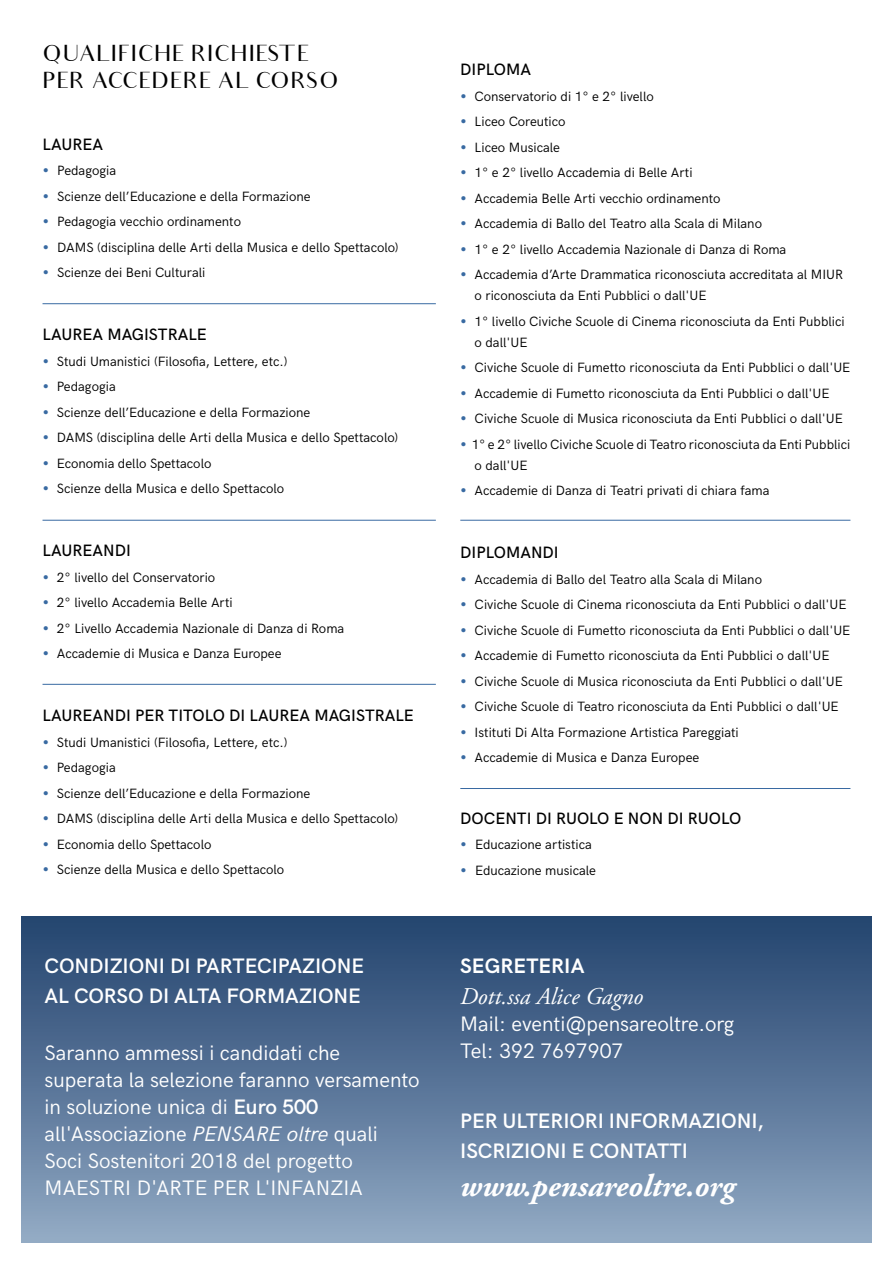
<style>
.page{position:relative;width:893px;height:1263px;background:#fff}
.page>*{position:absolute;margin:0;border:0;box-sizing:border-box;transform-origin:0 0}
.t1{font:italic 700 31.5px "Adobe Garamond Pro";color:#fff}
.t2{font:italic 24px "Adobe Garamond Pro";color:#fff}
.t3{font:22.5px/27px "Audrey";color:#000}
.t4{font:21px/27px "HK Grotesk";color:#fff}
.t5{font:600 21px/30px "HK Grotesk";letter-spacing:-.005em;color:#fff}
.t6{font:700 21px "HK Grotesk";color:#fff}
.t7{font:500 16.5px "HK Grotesk";color:#000}
.t8{font:13.5px/21px "HK Grotesk";color:#000}
.s1{font-family:"Adobe Garamond Pro";font-size:15px;color:#396aa2}
.s2{font-weight:600}
.s3{font-style:italic}
</style>
<div class="page">
<div style="left:21px;top:916px;width:851px;height:326px;background:linear-gradient(to bottom,#21416d,#90a8c3)"></div>
<hr style="left:43px;top:303px;width:393px;height:1px;background:#396aa2">
<hr style="left:43px;top:520px;width:393px;height:1px;background:#396aa2">
<hr style="left:43px;top:684px;width:393px;height:1px;background:#396aa2">
<hr style="left:460px;top:788px;width:390px;height:1px;background:#396aa2">
<hr style="left:460px;top:520px;width:390px;height:1px;background:#396aa2">
<h3 class="t3" style="left:43px;top:41px;width:298px">QUALIFICHE RICHIESTE<br>PER ACCEDERE AL CORSO</h3>
<p class="t7" style="left:43px;top:132px;width:62px">LAUREA</p>
<p class="t8" style="left:43px;top:159px;width:75px"><span class="s1">•</span> Pedagogia</p>
<p class="t8" style="left:43px;top:185px;width:270px"><span class="s1">•</span> Scienze dell’Educazione e della Formazione</p>
<p class="t8" style="left:43px;top:210px;width:200px"><span class="s1">•</span> Pedagogia vecchio ordinamento</p>
<p class="t8" style="left:43px;top:236px;width:358px"><span class="s1">•</span> DAMS (disciplina delle Arti della Musica e dello Spettacolo)</p>
<p class="t8" style="left:43px;top:261px;width:164px"><span class="s1">•</span> Scienze dei Beni Culturali</p>
<p class="t7" style="left:43px;top:322px;width:166px">LAUREA MAGISTRALE</p>
<p class="t8" style="left:43px;top:350px;width:247px"><span class="s1">•</span> Studi Umanistici (Filosofia, Lettere, etc.)</p>
<p class="t8" style="left:43px;top:375px;width:75px"><span class="s1">•</span> Pedagogia</p>
<p class="t8" style="left:43px;top:401px;width:269px"><span class="s1">•</span> Scienze dell’Educazione e della Formazione</p>
<p class="t8" style="left:43px;top:426px;width:357px"><span class="s1">•</span> DAMS (disciplina delle Arti della Musica e dello Spettacolo)</p>
<p class="t8" style="left:43px;top:452px;width:170px"><span class="s1">•</span> Economia dello Spettacolo</p>
<p class="t8" style="left:43px;top:477px;width:243px"><span class="s1">•</span> Scienze della Musica e dello Spettacolo</p>
<p class="t7" style="left:43px;top:538px;width:90px">LAUREANDI</p>
<p class="t8" style="left:43px;top:566px;width:174px"><span class="s1">•</span> 2° livello del Conservatorio</p>
<p class="t8" style="left:43px;top:591px;width:192px"><span class="s1">•</span> 2° livello Accademia Belle Arti</p>
<p class="t8" style="left:43px;top:617px;width:303px"><span class="s1">•</span> 2° Livello Accademia Nazionale di Danza di Roma</p>
<p class="t8" style="left:43px;top:642px;width:241px"><span class="s1">•</span> Accademie di Musica e Danza Europee</p>
<p class="t7" style="left:43px;top:703px;width:373px">LAUREANDI PER TITOLO DI LAUREA MAGISTRALE</p>
<p class="t8" style="left:43px;top:731px;width:247px"><span class="s1">•</span> Studi Umanistici (Filosofia, Lettere, etc.)</p>
<p class="t8" style="left:43px;top:756px;width:75px"><span class="s1">•</span> Pedagogia</p>
<p class="t8" style="left:43px;top:782px;width:269px"><span class="s1">•</span> Scienze dell’Educazione e della Formazione</p>
<p class="t8" style="left:43px;top:807px;width:357px"><span class="s1">•</span> DAMS (disciplina delle Arti della Musica e dello Spettacolo)</p>
<p class="t8" style="left:43px;top:833px;width:170px"><span class="s1">•</span> Economia dello Spettacolo</p>
<p class="t8" style="left:43px;top:858px;width:243px"><span class="s1">•</span> Scienze della Musica e dello Spettacolo</p>
<h3 class="t5" style="left:45px;top:949px;width:321px">CONDIZIONI DI PARTECIPAZIONE<br>AL CORSO DI ALTA FORMAZIONE</h3>
<h3 class="t4" style="left:45px;top:1038px;width:377px">Saranno ammessi i candidati che superata la selezione faranno versamento in soluzione unica di <span class="s2">Euro 500 </span>all'Associazione <span class="s3">PENSARE oltre</span> quali Soci Sostenitori 2018 del progetto MAESTRI D'ARTE PER L'INFANZIA</h3>
<p class="t7" style="left:460px;top:57px;width:72px">DIPLOMA</p>
<p class="t8" style="left:460px;top:85px;width:195px"><span class="s1">•</span> Conservatorio di 1° e 2° livello</p>
<p class="t8" style="left:460px;top:110px;width:107px"><span class="s1">•</span> Liceo Coreutico</p>
<p class="t8" style="left:460px;top:136px;width:101px"><span class="s1">•</span> Liceo Musicale</p>
<p class="t8" style="left:460px;top:161px;width:234px"><span class="s1">•</span> 1° e 2° livello Accademia di Belle Arti</p>
<p class="t8" style="left:460px;top:187px;width:262px"><span class="s1">•</span> Accademia Belle Arti vecchio ordinamento</p>
<p class="t8" style="left:460px;top:212px;width:303px"><span class="s1">•</span> Accademia di Ballo del Teatro alla Scala di Milano</p>
<p class="t8" style="left:460px;top:238px;width:328px"><span class="s1">•</span> 1° e 2° livello Accademia Nazionale di Danza di Roma</p>
<p class="t8" style="left:475px;top:263px;width:370px;text-indent:-14px"><span class="s1">•</span> Accademia d’Arte Drammatica riconosciuta accreditata al MIUR o riconosciuta da Enti Pubblici o dall'UE</p>
<p class="t8" style="left:475px;top:310px;width:372px;text-indent:-14px"><span class="s1">•</span> 1° livello Civiche Scuole di Cinema riconosciuta da Enti Pubblici o dall'UE</p>
<p class="t8" style="left:460px;top:356px;width:392px"><span class="s1">•</span> Civiche Scuole di Fumetto riconosciuta da Enti Pubblici o dall'UE</p>
<p class="t8" style="left:460px;top:382px;width:371px"><span class="s1">•</span> Accademie di Fumetto riconosciuta da Enti Pubblici o dall'UE</p>
<p class="t8" style="left:460px;top:407px;width:384px"><span class="s1">•</span> Civiche Scuole di Musica riconosciuta da Enti Pubblici o dall'UE</p>
<p class="t8" style="left:475px;top:433px;width:377px;text-indent:-14px"><span class="s1">•</span> 1° e 2° livello Civiche Scuole di Teatro riconosciuta da Enti Pubblici o dall'UE</p>
<p class="t8" style="left:460px;top:479px;width:311px"><span class="s1">•</span> Accademie di Danza di Teatri privati di chiara fama</p>
<p class="t7" style="left:460px;top:540px;width:100px">DIPLOMANDI</p>
<p class="t8" style="left:460px;top:568px;width:303px"><span class="s1">•</span> Accademia di Ballo del Teatro alla Scala di Milano</p>
<p class="t8" style="left:460px;top:593px;width:388px"><span class="s1">•</span> Civiche Scuole di Cinema riconosciuta da Enti Pubblici o dall'UE</p>
<p class="t8" style="left:460px;top:619px;width:392px"><span class="s1">•</span> Civiche Scuole di Fumetto riconosciuta da Enti Pubblici o dall'UE</p>
<p class="t8" style="left:460px;top:644px;width:371px"><span class="s1">•</span> Accademie di Fumetto riconosciuta da Enti Pubblici o dall'UE</p>
<p class="t8" style="left:460px;top:670px;width:384px"><span class="s1">•</span> Civiche Scuole di Musica riconosciuta da Enti Pubblici o dall'UE</p>
<p class="t8" style="left:460px;top:695px;width:380px"><span class="s1">•</span> Civiche Scuole di Teatro riconosciuta da Enti Pubblici o dall'UE</p>
<p class="t8" style="left:460px;top:721px;width:280px"><span class="s1">•</span> Istituti Di Alta Formazione Artistica Pareggiati</p>
<p class="t8" style="left:460px;top:746px;width:241px"><span class="s1">•</span> Accademie di Musica e Danza Europee</p>
<p class="t7" style="left:460px;top:806px;width:282px">DOCENTI DI RUOLO E NON DI RUOLO</p>
<p class="t8" style="left:460px;top:833px;width:133px"><span class="s1">•</span> Educazione artistica</p>
<p class="t8" style="left:460px;top:859px;width:137px"><span class="s1">•</span> Educazione musicale</p>
<h3 class="t6" style="left:460px;top:950px;width:126px">SEGRETERIA</h3>
<h2 class="t2" style="left:460px;top:982px;width:184px">Dott.ssa Alice Gagno</h2>
<h3 class="t4" style="left:460px;top:1009px;width:276px">Mail: eventi@pensareoltre.org<br>Tel: 392 7697907</h3>
<h3 class="t5" style="left:460px;top:1104px;width:305px">PER ULTERIORI INFORMAZIONI,<br>ISCRIZIONI E CONTATTI</h3>
<h1 class="t1" style="left:460px;top:1168px;width:276px">www.pensareoltre.org</h1>
</div>
